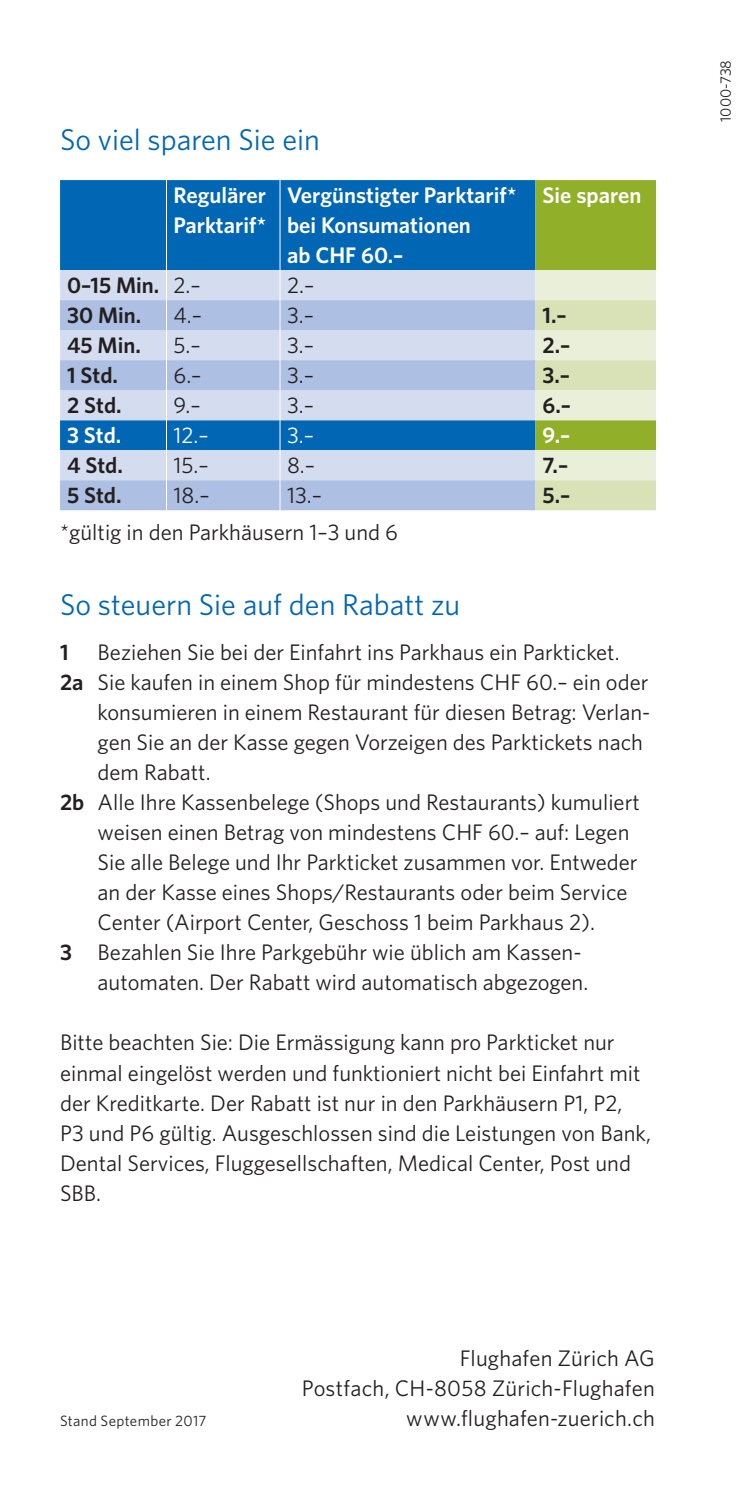
<style>
.page{position:relative;width:745px;height:1489px;background:#fff}
.page>*{position:absolute;margin:0;border:0;box-sizing:border-box;transform-origin:0 0}
.t1{font:30px "Whitney";color:#0166b3}
.t2{font:22.5px/30px "Whitney";color:#231f20;text-align:right}
.t3{font:600 22.5px/30px "Whitney";color:#fff}
.t4{font:600 22.5px "Whitney";color:#231f20}
.t5{font:22.5px "Whitney";color:#fff}
.t6{font:15px "Whitney";letter-spacing:.02em;color:#231f20}
.s1{font-weight:400}
.s2{font-weight:600}
</style>
<div class="page">
<div style="left:60px;top:180px;width:475px;height:90px;background:#0166b3"></div>
<div style="left:60px;top:270px;width:475px;height:30px;background:#d4ddef"></div>
<svg style="left:60px;top:300px;width:475px;height:210px;background:#a5bfe1"></svg>
<svg style="left:535px;top:180px;width:120px;height:330px;background:#c5d491"></svg>
<hr style="left:166px;top:180px;width:1px;height:90px;background:#fff">
<hr style="left:279px;top:180px;width:1px;height:90px;background:#fff">
<hr style="left:166px;top:270px;width:1px;height:30px;background:#fff">
<hr style="left:279px;top:270px;width:1px;height:30px;background:#fff">
<hr style="left:166px;top:300px;width:1px;height:30px;background:#fff">
<hr style="left:279px;top:300px;width:1px;height:30px;background:#fff">
<hr style="left:166px;top:330px;width:1px;height:30px;background:#fff">
<hr style="left:279px;top:330px;width:1px;height:30px;background:#fff">
<hr style="left:166px;top:360px;width:1px;height:30px;background:#fff">
<hr style="left:279px;top:360px;width:1px;height:30px;background:#fff">
<hr style="left:166px;top:390px;width:1px;height:30px;background:#fff">
<hr style="left:279px;top:390px;width:1px;height:30px;background:#fff">
<hr style="left:166px;top:450px;width:1px;height:30px;background:#fff">
<hr style="left:279px;top:450px;width:1px;height:30px;background:#fff">
<hr style="left:166px;top:480px;width:1px;height:30px;background:#fff">
<hr style="left:279px;top:480px;width:1px;height:30px;background:#fff">
<hr style="left:166px;top:420px;width:1px;height:30px;background:#fff">
<hr style="left:279px;top:420px;width:1px;height:30px;background:#fff">
<h1 class="t1" style="left:60px;top:120px;width:261px">So viel sparen Sie ein</h1>
<p class="t3" style="left:173px;top:180px;width:94px">Regulärer<br>Parktarif*</p>
<p class="t3" style="left:287px;top:180px;width:231px">Vergünstigter Parktarif* bei Konsumationen<br>ab CHF 60.–</p>
<p class="t3" style="left:542px;top:180px;width:100px">Sie sparen</p>
<p class="t4" style="left:67px;top:270px;width:135px">0–15 Min. <span class="s1">2.–</span></p>
<p class="t2" style="left:287px;top:270px;width:29px">2.–</p>
<p class="t4" style="left:67px;top:300px;width:76px">30 Min.</p>
<p class="t2" style="left:173px;top:300px;width:30px">4.–</p>
<p class="t2" style="left:287px;top:300px;width:28px">3.–</p>
<p class="t4" style="left:542px;top:300px;width:26px">1.–</p>
<p class="t4" style="left:67px;top:330px;width:75px">45 Min.</p>
<p class="t2" style="left:173px;top:330px;width:29px">5.–</p>
<p class="t2" style="left:287px;top:330px;width:28px">3.–</p>
<p class="t4" style="left:542px;top:330px;width:29px">2.–</p>
<p class="t4" style="left:67px;top:360px;width:52px">1 Std.</p>
<p class="t2" style="left:173px;top:360px;width:29px">6.–</p>
<p class="t2" style="left:287px;top:360px;width:28px">3.–</p>
<p class="t4" style="left:542px;top:360px;width:29px">3.–</p>
<p class="t4" style="left:67px;top:390px;width:56px">2 Std.</p>
<p class="t2" style="left:173px;top:390px;width:29px">9.–</p>
<p class="t2" style="left:287px;top:390px;width:28px">3.–</p>
<p class="t4" style="left:542px;top:390px;width:30px">6.–</p>
<p class="t3" style="left:67px;top:420px;width:56px">3 Std.</p>
<p class="t5" style="left:173px;top:420px;width:37px">12.–</p>
<p class="t5" style="left:287px;top:420px;width:28px">3.–</p>
<p class="t3" style="left:542px;top:420px;width:29px">9.–</p>
<p class="t4" style="left:67px;top:450px;width:57px">4 Std.</p>
<p class="t2" style="left:173px;top:450px;width:37px">15.–</p>
<p class="t2" style="left:287px;top:450px;width:30px">8.–</p>
<p class="t4" style="left:542px;top:450px;width:27px">7.–</p>
<p class="t4" style="left:67px;top:480px;width:56px">5 Std.</p>
<p class="t2" style="left:173px;top:480px;width:38px">18.–</p>
<p class="t2" style="left:287px;top:480px;width:36px">13.–</p>
<p class="t4" style="left:542px;top:480px;width:29px">5.–</p>
<p class="t2" style="left:60px;top:517px;width:339px">*gültig in den Parkhäusern 1–3 und 6</p>
<h1 class="t1" style="left:60px;top:585px;width:401px">So steuern Sie auf den Rabatt zu</h1>
<p class="t4" style="left:60px;top:637px;width:10px">1</p>
<p class="t2" style="left:98px;top:637px;width:523px">Beziehen Sie bei der Einfahrt ins Parkhaus ein Parkticket.</p>
<p class="t2" style="left:60px;top:667px;width:589px"><span class="s2">2a</span> Sie kaufen in einem Shop für mindestens CHF 60.– ein oder</p>
<p class="t2" style="left:98px;top:697px;width:554px">konsumieren in einem Restaurant für diesen Betrag: Verlan-</p>
<p class="t2" style="left:98px;top:727px;width:546px">gen Sie an der Kasse gegen Vorzeigen des Parktickets nach</p>
<p class="t2" style="left:98px;top:757px;width:114px">dem Rabatt.</p>
<p class="t2" style="left:60px;top:787px;width:581px"><span class="s2">2b</span> Alle Ihre Kassenbelege (Shops und Restaurants) kumuliert</p>
<p class="t2" style="left:98px;top:817px;width:533px">weisen einen Betrag von mindestens CHF 60.– auf: Legen</p>
<p class="t2" style="left:98px;top:847px;width:541px">Sie alle Belege und Ihr Parkticket zusammen vor. Entweder</p>
<p class="t2" style="left:98px;top:877px;width:531px">an der Kasse eines Shops/Restaurants oder beim Service</p>
<p class="t2" style="left:98px;top:907px;width:498px">Center (Airport Center, Geschoss 1 beim Parkhaus 2).</p>
<p class="t2" style="left:60px;top:937px;width:520px"><span class="s2">3</span> Bezahlen Sie Ihre Parkgebühr wie üblich am Kassen-</p>
<p class="t2" style="left:98px;top:967px;width:492px">automaten. Der Rabatt wird automatisch abgezogen.</p>
<p class="t2" style="left:60px;top:1027px;width:592px;text-align:left">Bitte beachten Sie: Die Ermässigung kann pro Parkticket nur einmal eingelöst werden und funktioniert nicht bei Einfahrt mit der Kreditkarte. Der Rabatt ist nur in den Parkhäusern P1, P2, P3 und P6 gültig. Ausgeschlossen sind die Leistungen von Bank, Dental Services, Fluggesellschaften, Medical Center, Post und SBB.</p>
<p class="t6" style="left:60px;top:1410px;width:148px">Stand September 2017</p>
<p class="t2" style="left:301px;top:1342px;width:354px">Flughafen Zürich AG<br>Postfach, CH-8058 Zürich-Flughafen www.flughafen-zuerich.ch</p>
<p class="t6" style="left:715px;top:122px;width:63px;rotate:-90deg">1000-738</p>
</div>
